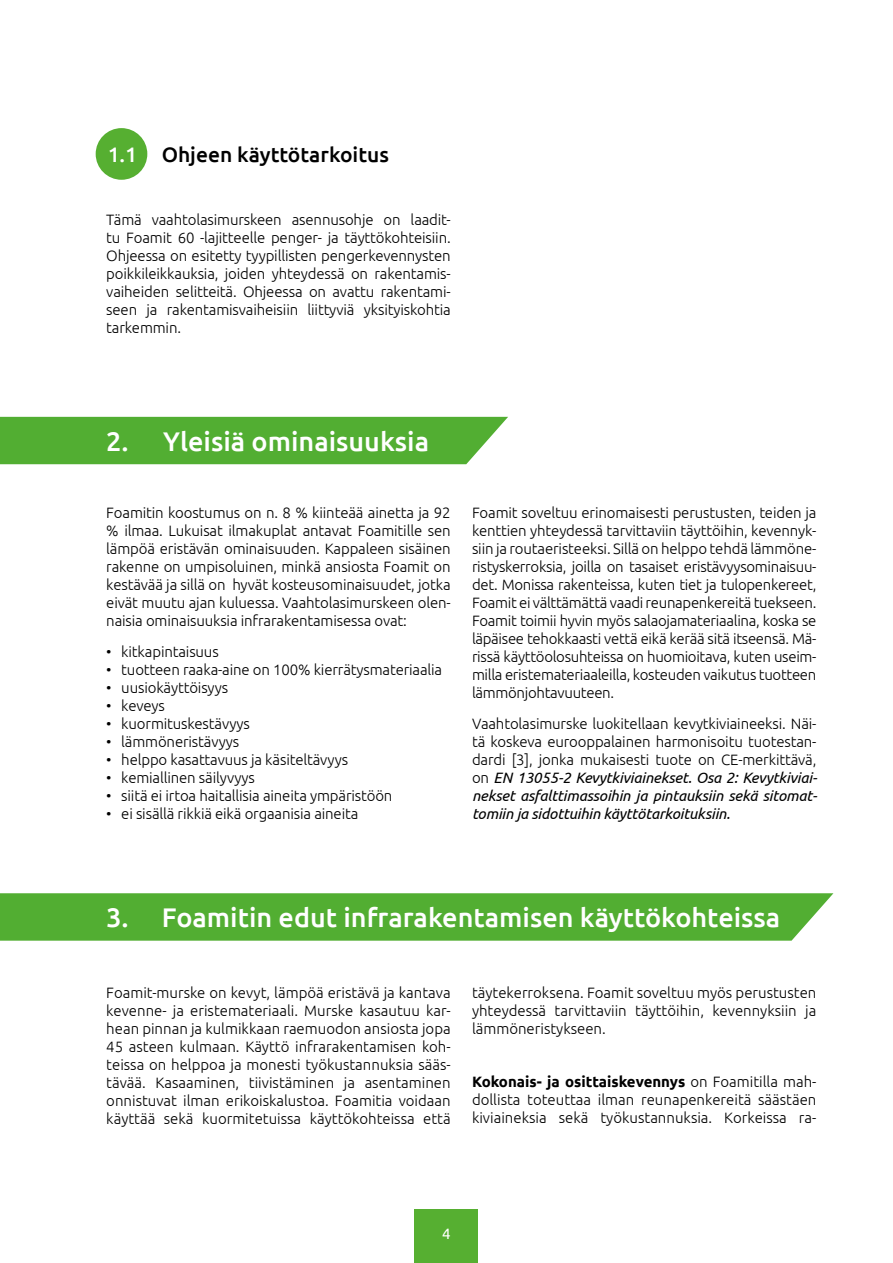
<style>
.page{position:relative;width:893px;height:1263px;background:#fff}
.page>*{position:absolute;margin:0;border:0;box-sizing:border-box;transform-origin:0 0}
.t1{font:500 27px "Ubuntu";color:#fff}
.t2{font:500 21px "Ubuntu";color:#000}
.t3{font:300 15px/18px "Ubuntu";letter-spacing:-.01em;color:#000;text-align:justify}
.t4{font:15px "Ubuntu";color:#fff}
.s1{color:#fff}
.s2{font-weight:400;font-style:italic}
.s3{font-weight:700}
</style>
<div class="page">
<div style="left:0;top:893px;width:833px;height:48px;background:#52ae32"></div>
<div style="left:0;top:417px;width:508px;height:47px;background:#52ae32"></div>
<div style="left:96px;top:128px;width:51px;height:52px;background:#56af31;border-radius:50%"></div>
<div style="left:415px;top:1209px;width:63px;height:54px;background:#56af31"></div>
<h2 class="t2" style="left:108px;top:142px;width:283px"><span class="s1">1.1</span> Ohjeen käyttötarkoitus</h2>
<p class="t3" style="left:106px;top:210px;width:346px">Tämä vaahtolasimurskeen asennusohje on laadit&shy;tu Foamit 60 -lajitteelle penger- ja täyttökohteisiin.<br>Ohjeessa on esitetty tyypillisten pengerkevennysten poikkileikkauksia, joiden yhteydessä on rakentamis&shy;vaiheiden selitteitä. Ohjeessa on avattu rakentami&shy;seen ja rakentamisvaiheisiin liittyviä yksityiskohtia tarkemmin.</p>
<h1 class="t1" style="left:106px;top:424px;width:324px">2. Yleisiä ominaisuuksia</h1>
<p class="t3" style="left:106px;top:503px;width:346px">Foamitin koostumus on n. 8 % kiinteää ainetta ja 92 % ilmaa. Lukuisat ilmakuplat antavat Foamitille sen lämpöä eristävän ominaisuuden. Kappaleen sisäinen rakenne on umpisoluinen, minkä ansiosta Foamit on kestävää ja sillä on hyvät kosteusominaisuudet, jotka eivät muutu ajan kuluessa. Vaahtolasimurskeen olen&shy;naisia ominaisuuksia infrarakentamisessa ovat:</p>
<p class="t3" style="left:106px;top:642px;width:114px">• kitkapintaisuus</p>
<p class="t3" style="left:106px;top:660px;width:337px">• tuotteen raaka-aine on 100% kierrätysmateriaalia</p>
<p class="t3" style="left:106px;top:678px;width:123px">• uusiokäyttöisyys</p>
<p class="t3" style="left:106px;top:696px;width:60px">• keveys</p>
<p class="t3" style="left:106px;top:714px;width:145px">• kuormituskestävyys</p>
<p class="t3" style="left:106px;top:732px;width:134px">• lämmöneristävyys</p>
<p class="t3" style="left:106px;top:750px;width:243px">• helppo kasattavuus ja käsiteltävyys</p>
<p class="t3" style="left:106px;top:768px;width:150px">• kemiallinen säilyvyys</p>
<p class="t3" style="left:106px;top:786px;width:288px">• siitä ei irtoa haitallisia aineita ympäristöön</p>
<p class="t3" style="left:106px;top:804px;width:254px">• ei sisällä rikkiä eikä orgaanisia aineita</p>
<p class="t3" style="left:472px;top:503px;width:346px">Foamit soveltuu erinomaisesti perustusten, teiden ja kenttien yhteydessä tarvittaviin täyttöihin, kevennyk&shy;siin ja routaeristeeksi. Sillä on helppo tehdä lämmöne&shy;ristyskerroksia, joilla on tasaiset eristävyysominaisuu&shy;det. Monissa rakenteissa, kuten tiet ja tulopenkereet, Foamit ei välttämättä vaadi reunapenkereitä tuekseen.<br>Foamit toimii hyvin myös salaojamateriaalina, koska se läpäisee tehokkaasti vettä eikä kerää sitä itseensä. Mä&shy;rissä käyttöolosuhteissa on huomioitava, kuten useim&shy;milla eristemateriaaleilla, kosteuden vaikutus tuotteen lämmönjohtavuuteen.</p>
<p class="t3" style="left:472px;top:714px;width:347px">Vaahtolasimurske luokitellaan kevytkiviaineeksi. Näi&shy;tä koskeva eurooppalainen harmonisoitu tuotestan&shy;dardi [3], jonka mukaisesti tuote on CE-merkittävä, on <span class="s2">EN 13055-2 Kevytkiviainekset. Osa 2: Kevytkiviai&shy;nekset asfalttimassoihin ja pintauksiin sekä sitomat&shy;tomiin ja sidottuihin käyttötarkoituksiin.</span></p>
<h1 class="t1" style="left:106px;top:900px;width:675px">3. Foamitin edut infrarakentamisen käyttökohteissa</h1>
<p class="t3" style="left:106px;top:984px;width:346px">Foamit-murske on kevyt, lämpöä eristävä ja kantava kevenne- ja eristemateriaali. Murske kasautuu kar&shy;hean pinnan ja kulmikkaan raemuodon ansiosta jopa 45 asteen kulmaan. Käyttö infrarakentamisen koh&shy;teissa on helppoa ja monesti työkustannuksia sääs&shy;tävää. Kasaaminen, tiivistäminen ja asentaminen onnistuvat ilman erikoiskalustoa. Foamitia voidaan käyttää sekä kuormitetuissa käyttökohteissa että</p>
<p class="t3" style="left:472px;top:984px;width:346px">täytekerroksena. Foamit soveltuu myös perustusten yhteydessä tarvittaviin täyttöihin, kevennyksiin ja lämmöneristykseen.</p>
<p class="t3" style="left:472px;top:1073px;width:346px"><span class="s3">Kokonais- ja osittaiskevennys</span> on Foamitilla mah&shy;dollista toteuttaa ilman reunapenkereitä säästäen kiviaineksia sekä työkustannuksia. Korkeissa ra-</p>
<p class="t4" style="left:442px;top:1225px;width:10px">4</p>
</div>
